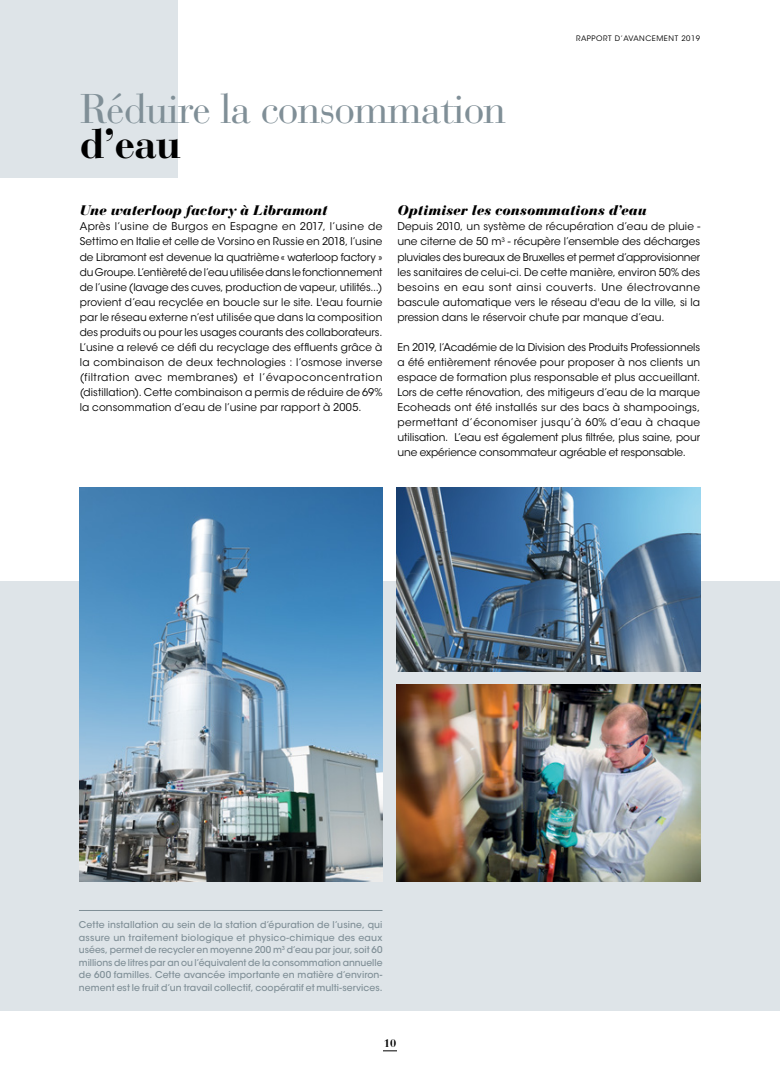
<style>
.page{position:relative;width:780px;height:1081px;background:#fff}
.page>*{position:absolute;margin:0;border:0;box-sizing:border-box;transform-origin:0 0}
.t1{font:41.25px "Bauer Bodoni Std";letter-spacing:-.025em;color:#808f97}
.t2{font:700 41.25px "Bauer Bodoni Std";color:#000}
.t3{font:italic 900 13.75px "Bauer Bodoni Std";letter-spacing:-.005em;color:#000}
.t4{font:700 11px "Bauer Bodoni Std";color:#000}
.t5{font:10.62px/15px "ITC Avant Garde Std";letter-spacing:.005em;color:#000;text-align:justify}
.t6{font:500 9.38px/12.5px "ITC Avant Garde Std";letter-spacing:.005em;color:#808f97;text-align:justify}
.t7{font:7.5px "ITC Avant Garde Std";letter-spacing:.07em;color:#000}
</style>
<div class="page">
<div style="left:0;top:0;width:177px;height:177px;background:#dee4e8"></div>
<div style="left:0;top:581px;width:780px;height:429px;background:#dee4e8"></div>
<hr style="left:79px;top:910px;width:303px;height:1px;background:#808f97">
<img style="left:80px;top:487px;width:302px;height:395px">
<img style="left:396px;top:487px;width:304px;height:185px">
<img style="left:396px;top:684px;width:304px;height:198px">
<svg style="left:383px;top:1050px;width:14px;height:1px"></svg>
<h1 class="t1" style="left:80px;top:84px;width:428px">Réduire la consommation</h1>
<h1 class="t2" style="left:80px;top:119px;width:103px">d’eau</h1>
<p class="t7" style="left:576px;top:34px;width:126px">RAPPORT D’AVANCEMENT 2019</p>
<p class="t3" style="left:80px;top:202px;width:249px">Une waterloop factory à Libramont</p>
<p class="t5" style="left:80px;top:219px;width:304px">Après l’usine de Burgos en Espagne en 2017, l’usine de Settimo en Italie et celle de Vorsino en Russie en 2018, l’usine de Libramont est devenue la quatrième« waterloop factory » du Groupe. L’entièreté de l’eau utilisée dans le fonctionnement de l’usine (lavage des cuves, production de vapeur, utilités...) provient d’eau recyclée en boucle sur le site. L'eau fournie par le réseau externe n’est utilisée que dans la composition des produits ou pour les usages courants des collaborateurs.<br>L’usine a relevé ce défi du recyclage des effluents grâce à la combinaison de deux technologies : l’osmose inverse (filtration avec membranes) et l’évapoconcentration (distillation). Cette combinaison a permis de réduire de 69% la consommation d’eau de l’usine par rapport à 2005.</p>
<p class="t3" style="left:397px;top:202px;width:251px">Optimiser les consommations d’eau</p>
<p class="t5" style="left:397px;top:219px;width:304px">Depuis 2010, un système de récupération d’eau de pluie - une citerne de 50 m<sup>3</sup> - récupère l’ensemble des décharges pluviales des bureaux de Bruxelles et permet d’approvisionner les sanitaires de celui-ci. De cette manière, environ 50% des besoins en eau sont ainsi couverts. Une électrovanne bascule automatique vers le réseau d'eau de la ville, si la pression dans le réservoir chute par manque d’eau.</p>
<p class="t5" style="left:397px;top:339px;width:304px">En 2019, l’Académie de la Division des Produits Professionnels a été entièrement rénovée pour proposer à nos clients un espace de formation plus responsable et plus accueillant.<br>Lors de cette rénovation, des mitigeurs d’eau de la marque Ecoheads ont été installés sur des bacs à shampooings, permettant d’économiser jusqu’à 60% d’eau à chaque utilisation. L’eau est également plus filtrée, plus saine, pour une expérience consommateur agréable et responsable.</p>
<p class="t6" style="left:79px;top:918px;width:305px">Cette installation au sein de la station d’épuration de l’usine, qui assure un traitement biologique et physico-chimique des eaux usées, permet de recycler en moyenne 200 m<sup>3</sup> d’eau par jour, soit 60 millions de litres par an ou l’équivalent de la consommation annuelle de 600 familles. Cette avancée importante en matière d’environ&shy;nement est le fruit d’un travail collectif, coopératif et multi-services.</p>
<p class="t4" style="left:384px;top:1036px;width:14px">10</p>
</div>
